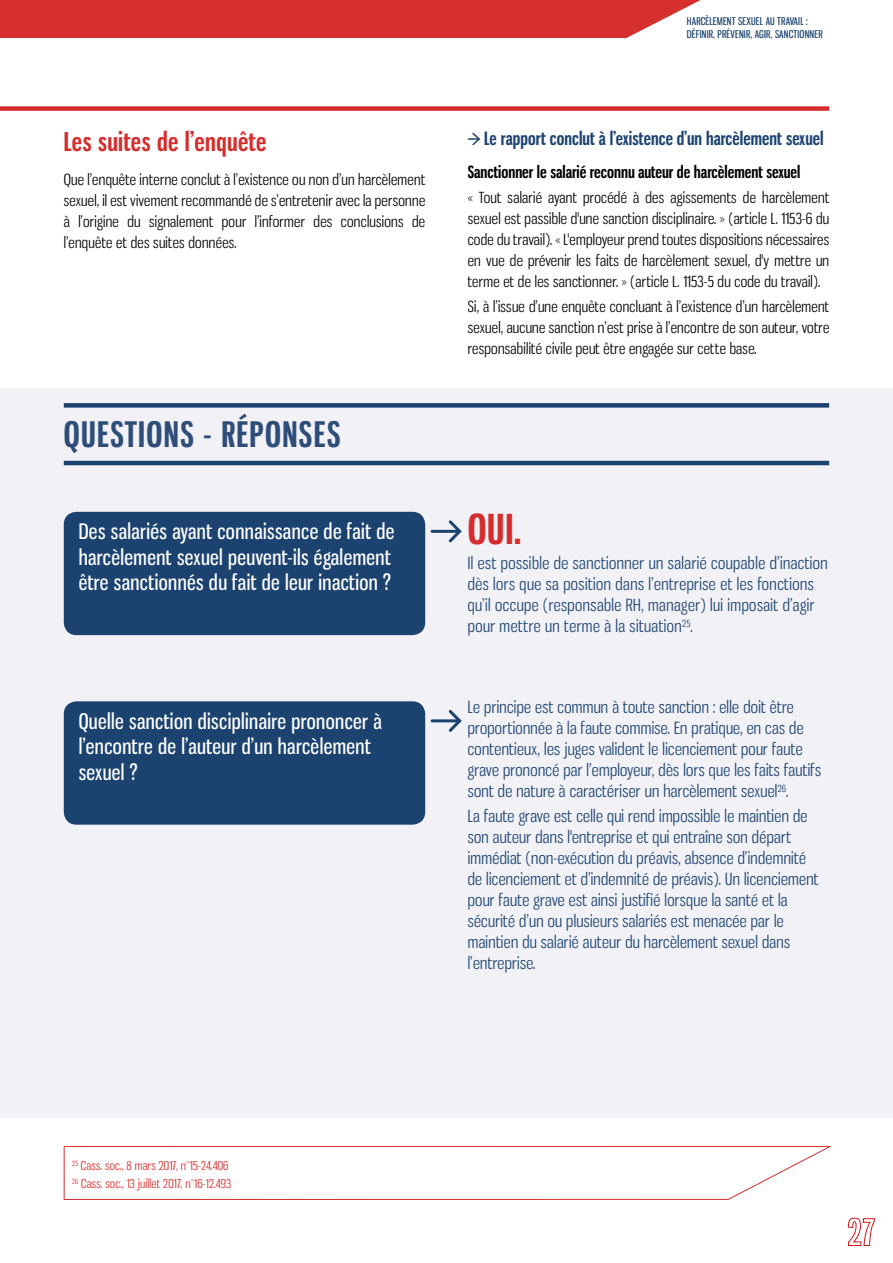
<style>
.page{position:relative;width:893px;height:1263px;background:#fff}
.page>*{position:absolute;margin:0;border:0;box-sizing:border-box;transform-origin:0 0}
.t1{font:700 40.5px "Gnuolane Rg";color:#d52d2c}
.t2{font:700 34.5px "Gnuolane Rg";letter-spacing:.04em;color:#2f4d79}
.t3{font:700 25.5px "Gnuolane Rg";letter-spacing:.02em;color:#d52d2c}
.t4{font:21px/25.5px "Gnuolane Rg";letter-spacing:.02em;color:#fff}
.t5{font:700 18px "Gnuolane Rg";letter-spacing:.005em;color:#1c4370}
.t6{font:16.5px/21px "Gnuolane Bk";letter-spacing:.02em;color:#1c4370}
.t7{font:700 16.5px "Gnuolane Rg";color:#000}
.t8{font:15px/21px "Gnuolane Bk";letter-spacing:.02em;color:#000;text-align:justify}
.t9{font:12px/18px "Gnuolane Bk";letter-spacing:.02em;color:#d52d2c}
.t10{font:10.5px/13.5px "Gnuolane Rg";letter-spacing:.02em;color:#1c4370}
</style>
<div class="page">
<div style="left:0;top:0;width:701px;height:38px;background:#d52f2e"></div>
<svg style="left:848px;top:1217px;width:27px;height:29px"></svg>
<div style="left:0;top:106px;width:829px;height:5px;background:#d52d2c"></div>
<svg style="left:468px;top:132px;width:12px;height:14px"></svg>
<svg style="left:63px;top:1145px;width:768px;height:55px"></svg>
<div style="left:0;top:388px;width:893px;height:730px;background:#f1f1f6"></div>
<div style="left:64px;top:403px;width:765px;height:5px;background:#1c4370"></div>
<hr style="left:64px;top:461px;width:765px;height:4px;background:#1c4370">
<div style="left:64px;top:512px;width:361px;height:123px;background:#1c4370;border-radius:13px"></div>
<svg style="left:446px;top:520px;width:16px;height:23px"></svg>
<hr style="left:432px;top:530px;width:28px;height:3px;background:#1c4370">
<div style="left:64px;top:701px;width:361px;height:124px;background:#1c4370;border-radius:13px"></div>
<svg style="left:446px;top:709px;width:16px;height:23px"></svg>
<hr style="left:432px;top:719px;width:28px;height:3px;background:#1c4370">
<h3 class="t3" style="left:64px;top:126px;width:204px">Les suites de l’enquête</h3>
<p class="t8" style="left:64px;top:169px;width:363px">Que l’enquête interne conclut à l’existence ou non d’un harcèlement sexuel, il est vivement recommandé de s’entretenir avec la personne à l’origine du signalement pour l’informer des conclusions de l’enquête et des suites données.</p>
<h2 class="t2" style="left:64px;top:413px;width:278px">QUESTIONS - RÉPONSES</h2>
<p class="t4" style="left:79px;top:519px;width:317px">Des salariés ayant connaissance de fait de harcèlement sexuel peuvent-ils également être sanctionnés du fait de leur inaction ?</p>
<p class="t4" style="left:79px;top:708px;width:305px">Quelle sanction disciplinaire prononcer à l’encontre de l’auteur d’un harcèlement sexuel ?</p>
<p class="t10" style="left:687px;top:14px;width:137px">HARCÈLEMENT SEXUEL AU TRAVAIL :<br>DÉFINIR, PRÉVENIR, AGIR, SANCTIONNER</p>
<p class="t5" style="left:484px;top:127px;width:341px">Le rapport conclut à l’existence d’un harcèlement sexuel</p>
<p class="t7" style="left:468px;top:161px;width:334px">Sanctionner le salarié reconnu auteur de harcèlement sexuel</p>
<p class="t8" style="left:468px;top:187px;width:363px">« Tout salarié ayant procédé à des agissements de harcèlement sexuel est passible d'une sanction disciplinaire. » (article L. 1153-6 du code du travail). « L'employeur prend toutes dispositions nécessaires en vue de prévenir les faits de harcèlement sexuel, d'y mettre un terme et de les sanctionner. » (article L. 1153-5 du code du travail).</p>
<p class="t8" style="left:468px;top:296px;width:363px">Si, à l’issue d’une enquête concluant à l’existence d’un harcèlement sexuel, aucune sanction n’est prise à l’encontre de son auteur, votre responsabilité civile peut être engagée sur cette base.</p>
<h1 class="t1" style="left:468px;top:504px;width:55px">OUI.</h1>
<p class="t6" style="left:468px;top:553px;width:362px">Il est possible de sanctionner un salarié coupable d’inaction dès lors que sa position dans l’entreprise et les fonctions qu’il occupe (responsable RH, manager) lui imposait d’agir pour mettre un terme à la situation<sup>25</sup>.</p>
<p class="t6" style="left:468px;top:696px;width:355px">Le principe est commun à toute sanction : elle doit être proportionnée à la faute commise. En pratique, en cas de contentieux, les juges valident le licenciement pour faute grave prononcé par l’employeur, dès lors que les faits fautifs sont de nature à caractériser un harcèlement sexuel<sup>26</sup>.</p>
<p class="t6" style="left:468px;top:806px;width:352px">La faute grave est celle qui rend impossible le maintien de son auteur dans l'entreprise et qui entraîne son départ immédiat (non-exécution du préavis, absence d’indemnité de licenciement et d’indemnité de préavis). Un licenciement pour faute grave est ainsi justifié lorsque la santé et la sécurité d’un ou plusieurs salariés est menacée par le maintien du salarié auteur du harcèlement sexuel dans l’entreprise.</p>
<p class="t9" style="left:72px;top:1156px;width:161px"><sup>25</sup> Cass. soc., 8 mars 2017, n°15-24.406<br><sup>26</sup> Cass. soc., 13 juillet 2017, n°16-12.493</p>
</div>
